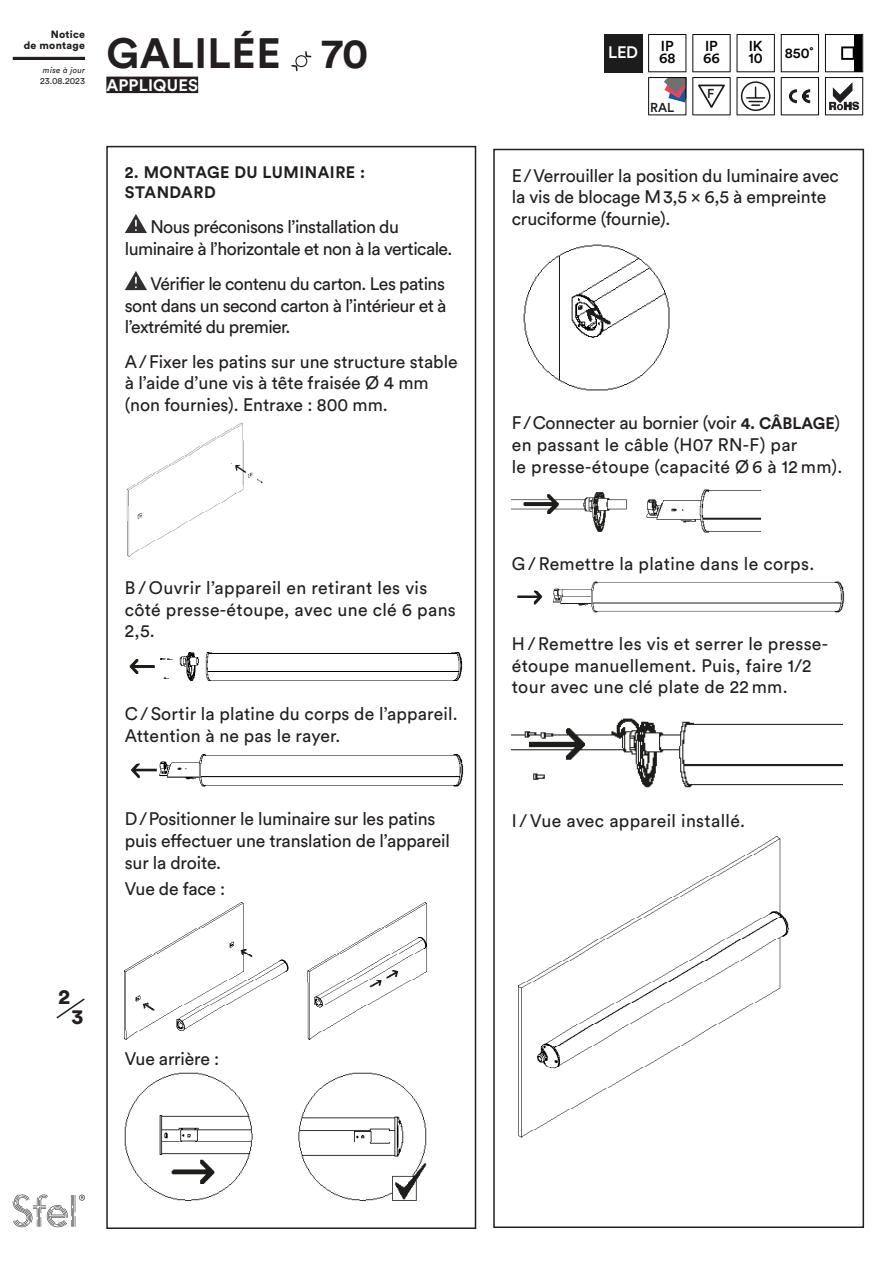
<style>
.page{position:relative;width:893px;height:1263px;background:#fff}
.page>*{position:absolute;margin:0;border:0;box-sizing:border-box;transform-origin:0 0}
.t1{font:700 42px "Circular Std";letter-spacing:.01em;color:#231f20}
.t2{font:900 21px "Circular Std";color:#231f20}
.Texte{font:18px/21.6px "Circular Std";letter-spacing:-.005em;color:#231f20}
.Texte-2{font:18px/21.6px "Circular Std";letter-spacing:.02em;color:#231f20}
.Texte-3{font:18px/21.6px "Circular Std";letter-spacing:-.03em;color:#231f20}
.Texte-4{font:700 16.5px/19.8px "Circular Std";letter-spacing:.03em;color:#231f20}
.sous-titres{font:700 16.5px "Circular Std";letter-spacing:.01em;color:#fff}
.t3{font:500 16.5px "Circular Std";color:#fff}
.t4{font:500 14.4px/12.5px "Circular Std";color:#000}
.t5{font:500 12.9px "Circular Std";color:#1c1c1c}
.t6{font:900 10.5px/10.5px "Circular Std";letter-spacing:.025em;color:#231f20;text-align:right}
.t7{font:9px "Circular Std";color:#231f20}
.t8{font:italic 8.25px "Circular Std";letter-spacing:.025em;color:#231f20}
.s1{font-weight:700;font-size:16.5px}
</style>
<div class="page">
<hr style="left:13px;top:57px;width:72px;height:3px;background:#231f20">
<svg style="left:13px;top:1194px;width:72px;height:33px"></svg>
<svg style="left:56px;top:998px;width:29px;height:21px"></svg>
<svg style="left:125px;top:214px;width:22px;height:19px"></svg>
<svg style="left:125px;top:271px;width:22px;height:19px"></svg>
<img style="left:126px;top:422px;width:137px;height:135px">
<img style="left:129px;top:652px;width:334px;height:29px">
<img style="left:131px;top:754px;width:332px;height:33px">
<img style="left:125px;top:902px;width:301px;height:137px">
<img style="left:125px;top:1073px;width:301px;height:128px">
<div style="left:106px;top:146px;width:370px;height:1083px;border:2px solid #231f20"></div>
<img style="left:523px;top:244px;width:147px;height:147px">
<img style="left:512px;top:489px;width:248px;height:44px">
<img style="left:517px;top:581px;width:328px;height:32px">
<img style="left:512px;top:718px;width:330px;height:70px">
<img style="left:518px;top:836px;width:271px;height:302px">
<div style="left:493px;top:149px;width:371px;height:1079px;border:2px solid #231f20"></div>
<svg style="left:291px;top:51px;width:20px;height:20px"></svg>
<div style="left:106px;top:77px;width:92px;height:16px;background:#231f20"></div>
<div style="left:604px;top:34px;width:38px;height:38px;background:#1c1c1c"></div>
<svg style="left:648px;top:34px;width:38px;height:81px"></svg>
<svg style="left:692px;top:34px;width:83px;height:81px"></svg>
<div style="left:741px;top:81px;width:29px;height:30px;border:2px solid #1c1c1c;border-radius:50%"></div>
<svg style="left:781px;top:34px;width:38px;height:81px"></svg>
<svg style="left:825px;top:34px;width:38px;height:81px"></svg>
<p class="t6" style="left:24px;top:29px;width:63px">Notice<br>de montage</p>
<p class="t8" style="left:43px;top:65px;width:44px">mise à jour</p>
<p class="t7" style="left:40px;top:75px;width:46px">23.08.2023</p>
<p class="t1" style="left:107px;top:26px;width:263px">GALILÉE 70</p>
<p class="sous-titres" style="left:106px;top:74px;width:93px">APPLIQUES</p>
<p class="Texte-4" style="left:125px;top:162px;width:242px">2. MONTAGE DU LUMINAIRE :<br>STANDARD</p>
<p class="Texte-3" style="left:125px;top:216px;width:329px;text-indent:26px">Nous préconisons l’installation du luminaire à l’horizontale et non à la verticale.</p>
<p class="Texte" style="left:125px;top:273px;width:323px;text-align:justify;text-indent:26px">Vérifier le contenu du carton. Les patins sont dans un second carton à l’intérieur et à l’extrémité du premier.</p>
<p class="Texte" style="left:125px;top:350px;width:334px">A/Fixer les patins sur une structure stable à l’aide d’une vis à tête fraisée Ø 4 mm (non fournies). Entraxe : 800 mm.</p>
<p class="t2" style="left:59px;top:983px;width:13px">2</p>
<p class="t2" style="left:72px;top:1003px;width:13px">3</p>
<p class="Texte-2" style="left:125px;top:577px;width:333px">B / Ouvrir l’appareil en retirant les vis côté presse-étoupe, avec une clé 6 pans<br>2,5.</p>
<p class="Texte" style="left:125px;top:703px;width:334px">C/Sortir la platine du corps de l’appareil.<br>Attention à ne pas le rayer.</p>
<p class="Texte" style="left:125px;top:808px;width:327px">D/Positionner le luminaire sur les patins puis effectuer une translation de l’appareil sur la droite.</p>
<p class="Texte" style="left:125px;top:877px;width:102px">Vue de face :</p>
<p class="Texte" style="left:125px;top:1047px;width:96px">Vue arrière :</p>
<p class="t3" style="left:608px;top:42px;width:32px">LED</p>
<p class="t4" style="left:659px;top:39px;width:18px">IP<br>68</p>
<p class="t4" style="left:703px;top:39px;width:18px">IP<br>66</p>
<p class="t4" style="left:748px;top:39px;width:16px">IK<br>10</p>
<p class="t4" style="left:785px;top:46px;width:30px">850˚</p>
<p class="t5" style="left:650px;top:100px;width:26px">RAL</p>
<p class="t5" style="left:707px;top:85px;width:9px">F</p>
<p class="Texte" style="left:512px;top:164px;width:329px">E/Verrouiller la position du luminaire avec la vis de blocage M3,5 × 6,5 à empreinte cruciforme (fournie).</p>
<p class="Texte-2" style="left:512px;top:412px;width:332px">F/Connecter au bornier (voir <span class="s1">4. CÂBLAGE</span>) en passant le câble (H07 RN-F) par<br>le presse-étoupe (capacité Ø 6 à 12 mm).</p>
<p class="Texte-2" style="left:512px;top:553px;width:304px">G / Remettre la platine dans le corps.</p>
<p class="Texte-2" style="left:512px;top:633px;width:318px">H / Remettre les vis et serrer le presse&shy;étoupe manuellement. Puis, faire 1/2 tour avec une clé plate de 22 mm.</p>
<p class="Texte-2" style="left:512px;top:809px;width:235px">I / Vue avec appareil installé.</p>
</div>
